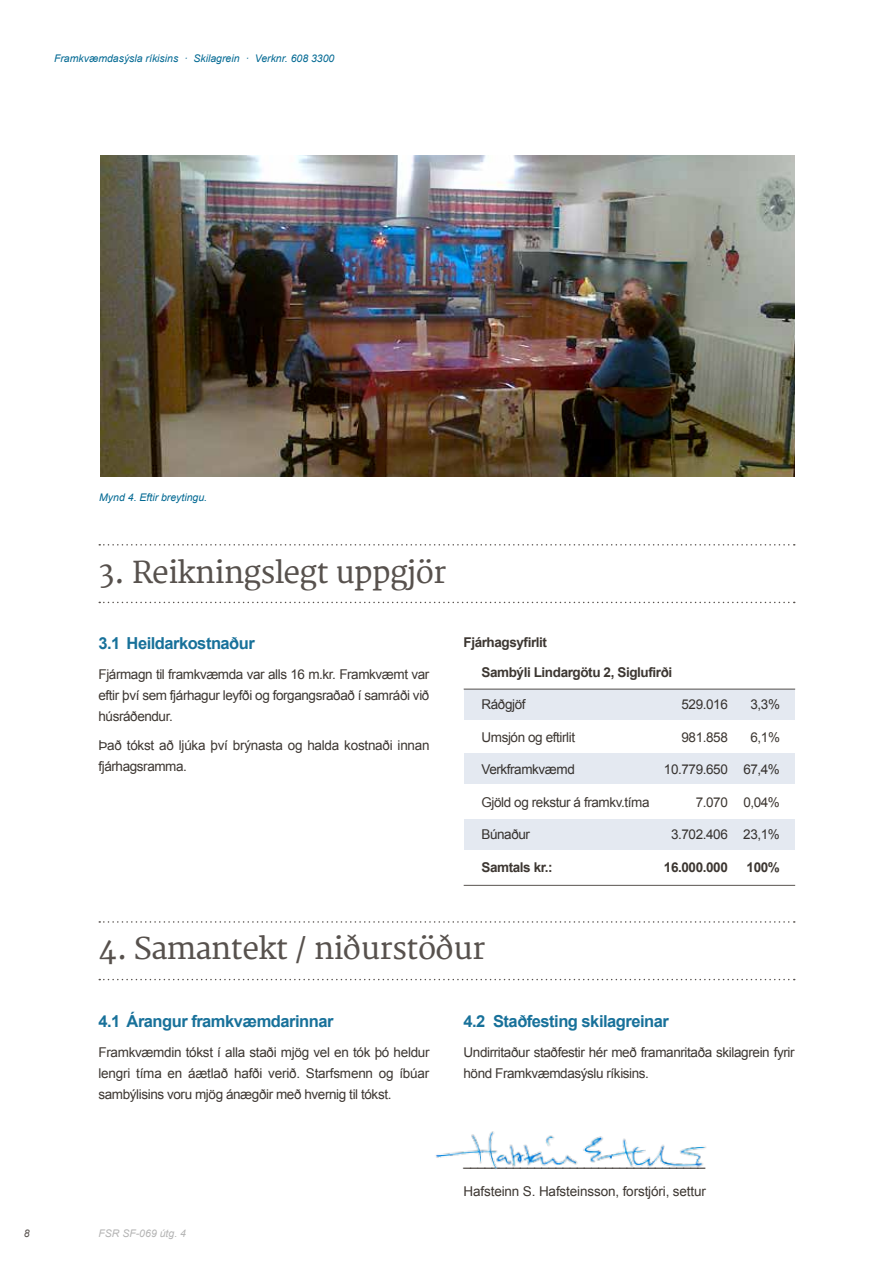
<style>
.page{position:relative;width:893px;height:1263px;background:#fff}
.page>*{position:absolute;margin:0;border:0;box-sizing:border-box;transform-origin:0 0}
.t1{font:30px "Merriweather";color:#57514d}
.t2{font:700 16.5px "Arial";letter-spacing:-.03em;color:#18719a}
.t3{font:13.5px/21px "Arial";letter-spacing:-.03em;color:#3d3732;text-align:justify}
.t4{font:13.5px/29.5px "Arial";letter-spacing:-.01em;color:#3d3732}
.t5{font:700 13.5px/29.5px "Arial";letter-spacing:-.03em;color:#3d3732}
.t6{font:italic 10.5px "Arial";color:#006892}
.t7{font:italic 10.5px "Arial";color:#b4b4b4}
.t8{font:italic 10.5px "Arial";color:#57514d}
</style>
<div class="page">
<svg style="left:99px;top:602px;width:696px;height:1px"></svg>
<svg style="left:99px;top:979px;width:696px;height:1px"></svg>
<svg style="left:99px;top:544px;width:696px;height:1px"></svg>
<svg style="left:99px;top:921px;width:696px;height:2px"></svg>
<img style="left:100px;top:155px;width:694px;height:321px">
<div style="left:464px;top:689px;width:331px;height:31px;background:#e4e9f1"></div>
<div style="left:463px;top:754px;width:331px;height:30px;background:#e4e9f1"></div>
<div style="left:463px;top:819px;width:331px;height:30px;background:#e4e9f1"></div>
<hr style="left:464px;top:689px;width:331px;height:1px;background:#59544f">
<hr style="left:464px;top:885px;width:331px;height:1px;background:#59544f">
<img style="left:435px;top:1131px;width:271px;height:39px">
<p class="t6" style="left:54px;top:51px;width:282px">Framkvæmdasýsla ríkisins · Skilagrein · Verknr. 608 3300</p>
<p class="t6" style="left:99px;top:490px;width:109px">Mynd 4. Eftir breytingu.</p>
<h1 class="t1" style="left:99px;top:548px;width:348px">3. Reikningslegt uppgjör</h1>
<p class="t2" style="left:98px;top:632px;width:158px">3.1 Heildarkostnaður</p>
<p class="t3" style="left:98px;top:664px;width:332px">Fjármagn til framkvæmda var alls 16 m.kr. Framkvæmt var eftir því sem fjárhagur leyfði og forgangsraðað í samráði við húsráðendur.</p>
<p class="t3" style="left:98px;top:735px;width:333px">Það tókst að ljúka því brýnasta og halda kostnaði innan fjárhagsramma.</p>
<p class="t5" style="left:481px;top:628px;width:192px;text-indent:-18px">Fjárhagsyfirlit<br>Sambýli Lindargötu 2, Siglufirði</p>
<p class="t3" style="left:481px;top:694px;width:46px">Ráðgjöf</p>
<p class="t3" style="left:681px;top:694px;width:48px">529.016</p>
<p class="t3" style="left:750px;top:694px;width:31px">3,3%</p>
<p class="t3" style="left:481px;top:726px;width:95px">Umsjón og eftirlit</p>
<p class="t3" style="left:681px;top:726px;width:48px">981.858</p>
<p class="t3" style="left:750px;top:726px;width:31px">6,1%</p>
<p class="t3" style="left:481px;top:759px;width:95px">Verkframkvæmd</p>
<p class="t3" style="left:664px;top:759px;width:118px">10.779.650 67,4%</p>
<p class="t3" style="left:481px;top:792px;width:170px">Gjöld og rekstur á framkv.tíma</p>
<p class="t3" style="left:696px;top:792px;width:86px">7.070 0,04%</p>
<p class="t3" style="left:481px;top:824px;width:50px">Búnaður</p>
<p class="t3" style="left:671px;top:824px;width:110px">3.702.406 23,1%</p>
<p class="t5" style="left:481px;top:853px;width:73px">Samtals kr.:</p>
<p class="t5" style="left:664px;top:853px;width:65px">16.000.000</p>
<p class="t5" style="left:747px;top:853px;width:35px">100%</p>
<h1 class="t1" style="left:99px;top:924px;width:387px">4. Samantekt / niðurstöður</h1>
<p class="t2" style="left:98px;top:1010px;width:236px">4.1 Árangur framkvæmdarinnar</p>
<p class="t3" style="left:98px;top:1042px;width:333px">Framkvæmdin tókst í alla staði mjög vel en tók þó heldur lengri tíma en áætlað hafði verið. Starfsmenn og íbúar sambýlisins voru mjög ánægðir með hvernig til tókst.</p>
<p class="t8" style="left:24px;top:1227px;width:7px">8</p>
<p class="t7" style="left:98px;top:1227px;width:89px">FSR SF-069 útg. 4</p>
<p class="t2" style="left:463px;top:1010px;width:207px">4.2 Staðfesting skilagreinar</p>
<p class="t3" style="left:463px;top:1042px;width:333px">Undirritaður staðfestir hér með framanritaða skilagrein fyrir hönd Framkvæmdasýslu ríkisins.</p>
<p class="t4" style="left:463px;top:1147px;width:244px">__________________________________<br>Hafsteinn S. Hafsteinsson, forstjóri, settur</p>
</div>
